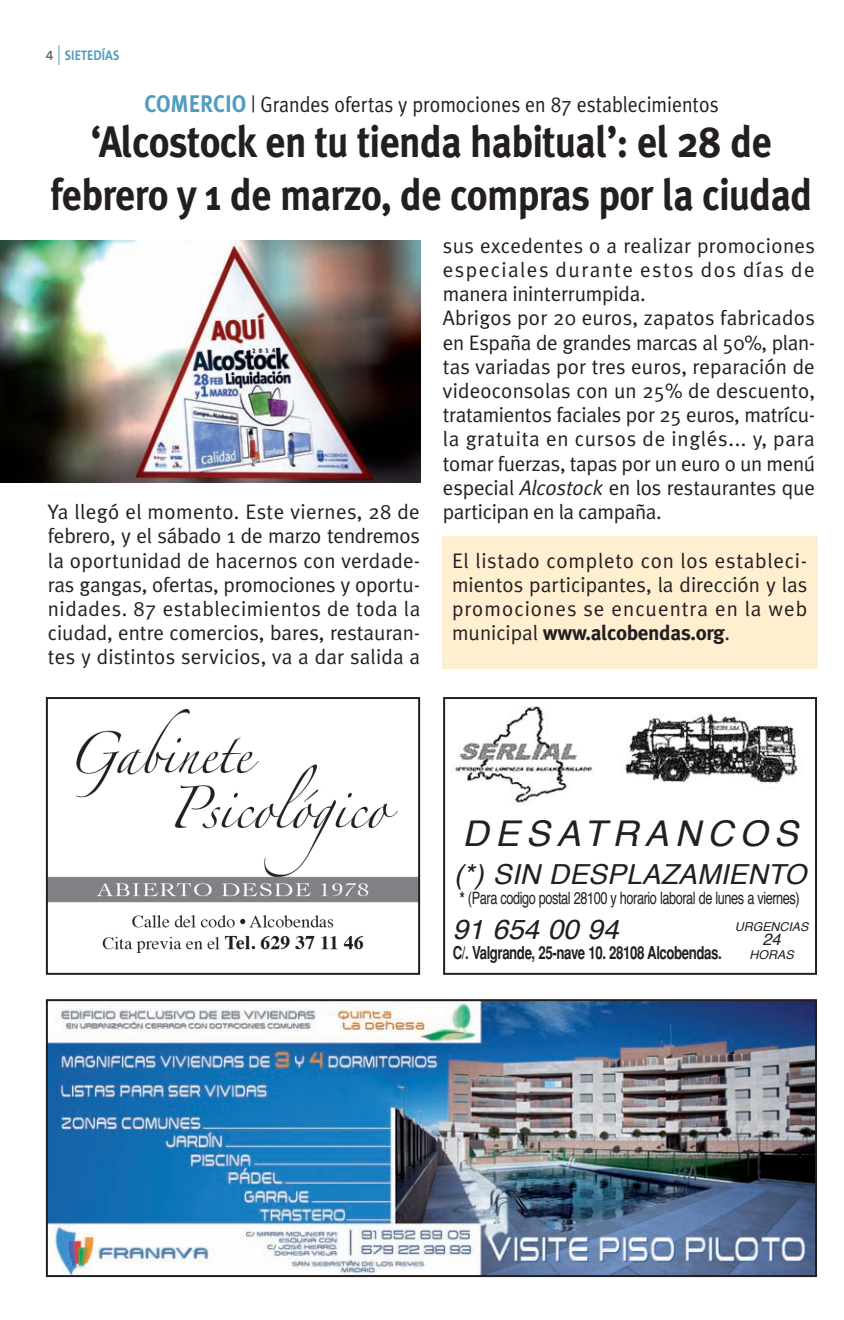
<style>
.page{position:relative;width:844px;height:1320px;background:#fff}
.page>*{position:absolute;margin:0;border:0;box-sizing:border-box;transform-origin:0 0}
.t1{font:700 44px/52.8px "Meta Plus";letter-spacing:-.015em;color:#231f20;text-align:center;scale:.9 1}
.t2{font:italic 35.4px "Helvetica";color:#231f20}
.t3{font:italic 27.6px "Helvetica";color:#231f20}
.t4{font:22px "Meta Plus Normal";color:#231f20;scale:.9 1}
.t5{font:21px/24.2px "Meta Plus Normal";letter-spacing:.005em;color:#231f20;text-align:justify}
.t6{font:700 21px "Meta Plus";letter-spacing:-.015em;color:#231f20}
.t7{font:700 17.8px "Helvetica";letter-spacing:-.035em;color:#231f20;scale:.75 1}
.t8{font:17px "Helvetica";letter-spacing:-.035em;color:#231f20;scale:.75 1}
.t9{font:italic 16.2px "Helvetica";color:#231f20}
.t10{font:700 14px "The Sans B7";color:#529cbe;scale:.9 1}
.t11{font:italic 12.2px "Helvetica";color:#231f20}
.s1{font-family:"The Sans B6";font-weight:600;color:#5d6e65}
.s2{font-family:"The Sans B3";font-weight:300;font-size:20px}
.s3{font-family:"Meta Plus";font-weight:700;font-size:24px;color:#529cbe}
.s4{font-style:italic}
.s5{font-family:"Meta Plus Normal";font-weight:400}
.s6{font-weight:700}
</style>
<div class="page">
<img style="left:0;top:241px;width:421px;height:242px">
<div style="left:442px;top:537px;width:375px;height:132px;background:#feefd0"></div>
<div style="left:443px;top:697px;width:374px;height:278px;border:2px solid #231f20"></div>
<img style="left:455px;top:706px;width:343px;height:98px">
<img style="left:49px;top:708px;width:368px;height:245px">
<div style="left:46px;top:697px;width:374px;height:278px;border:2px solid #231f20"></div>
<img style="left:49px;top:1002px;width:765px;height:272px">
<div style="left:46px;top:999px;width:771px;height:278px;border:2px solid #231f20"></div>
<p class="t10" style="left:46px;top:49px;width:83px"><span class="s1">4</span> <span class="s2">|</span> SIETEDÍAS</p>
<p class="t4" style="left:144px;top:96px;width:639px"><span class="s3">COMERCIO</span> | Grandes ofertas y promociones en 87 establecimientos</p>
<h1 class="t1" style="left:50px;top:118px;width:848px">‘Alcostock en tu tienda habitual’: el 28 de febrero y 1 de marzo, de compras por la ciudad</h1>
<p class="t5" style="left:48px;top:501px;width:374px">Ya llegó el momento. Este viernes, 28 de febrero, y el sábado 1 de marzo tendremos la oportunidad de hacernos con verdade&shy;ras gangas, ofertas, promociones y oportu&shy;nidades. 87 establecimientos de toda la ciudad, entre comercios, bares, restauran&shy;tes y distintos servicios, va a dar salida a</p>
<p class="t5" style="left:443px;top:235px;width:374px;text-align:left">sus excedentes o a realizar promociones especiales durante estos dos días de manera ininterrumpida.<br>Abrigos por 20 euros, zapatos fabricados en España de grandes marcas al 50%, plan&shy;tas variadas por tres euros, reparación de videoconsolas con un 25% de descuento, tratamientos faciales por 25 euros, matrícu&shy;la gratuita en cursos de inglés... y, para tomar fuerzas, tapas por un euro o un menú especial <span class="s4">Alcostock</span> en los restaurantes que participan en la campaña.</p>
<p class="t5" style="left:452px;top:550px;width:357px">El listado completo con los estableci&shy;mientos participantes, la dirección y las promociones se encuentra en la web</p>
<p class="t6" style="left:452px;top:624px;width:280px"><span class="s5">municipal</span> www.alcobendas.org<span class="s5">.</span></p>
<h2 class="t2" style="left:462px;top:819px;width:344px">DESATRANCOS</h2>
<h3 class="t3" style="left:454px;top:863px;width:360px">(*) SIN DESPLAZAMIENTO</h3>
<p class="t8" style="left:460px;top:891px;width:454px"><span class="s6">*</span> (Para código postal 28100 y horario laboral de lunes a viernes)</p>
<p class="t11" style="left:735px;top:921px;width:78px">URGENCIAS</p>
<p class="t9" style="left:762px;top:932px;width:23px">24</p>
<p class="t11" style="left:750px;top:949px;width:48px">HORAS</p>
<h3 class="t3" style="left:453px;top:918px;width:173px">91 654 00 94</h3>
<p class="t7" style="left:453px;top:947px;width:360px">C/. Valgrande, 25-nave 10. 28108 Alcobendas.</p>
</div>
